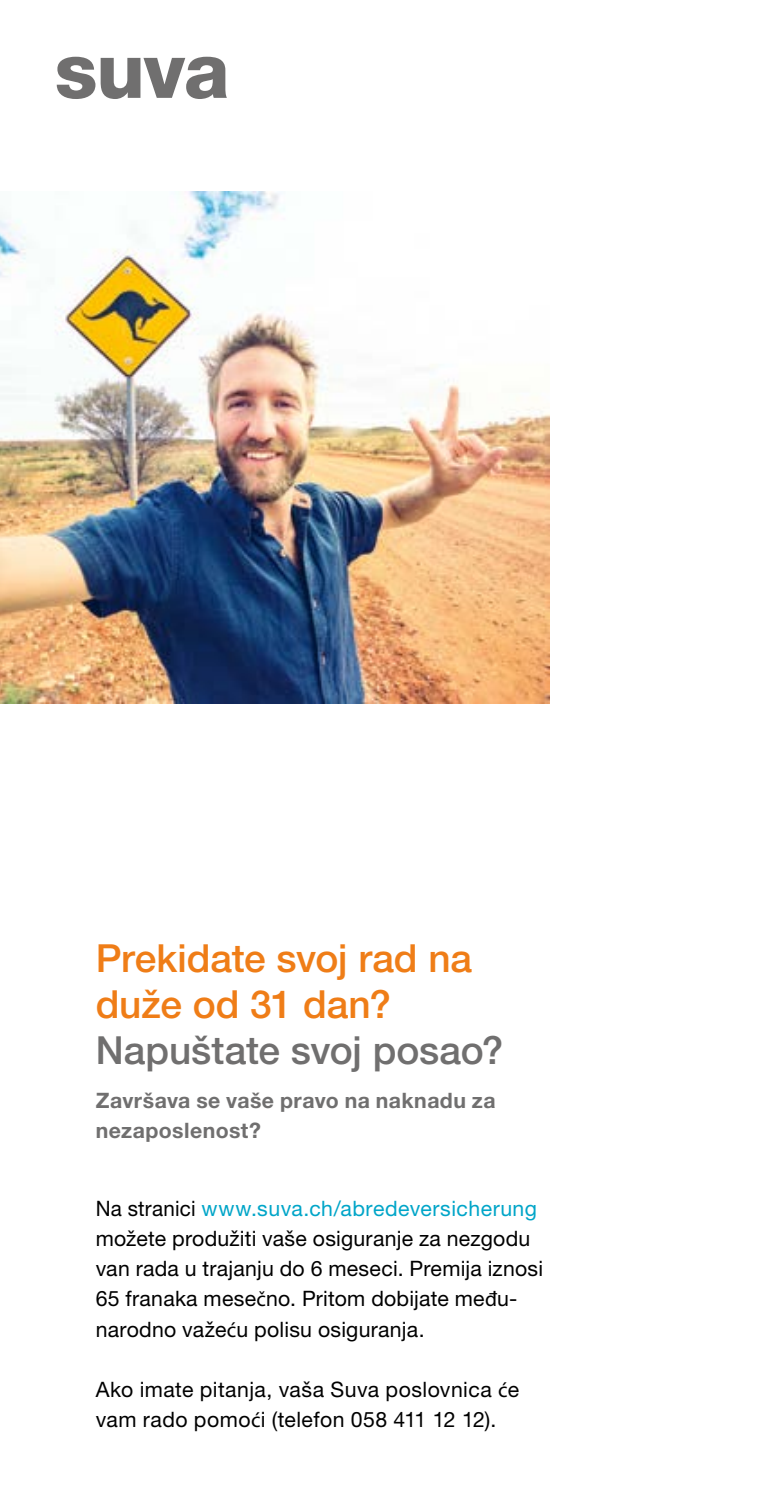
<style>
.page{position:relative;width:780px;height:1489px;background:#fff}
.page>*{position:absolute;margin:0;border:0;box-sizing:border-box;transform-origin:0 0}
.Suva_Titel_A5_Inform{font:500 38.75px/45.8px "Helvetica Neue LT Std";color:#ef7d17}
.Suva_Titel_A5_Inform-2{font:500 38.75px "Helvetica Neue LT Std";letter-spacing:-.005em;color:#706f6f}
.Suva_Fliesstext_8_5p{font:21.25px/30px "Helvetica Neue LT Std";letter-spacing:.015em;color:#000}
.Suva_Titel_4_Bold_8{font:700 21.25px/30px "Helvetica Neue LT Std";letter-spacing:.02em;color:#706f6f}
.s1{color:#00a5c8}
.s2{font-family:"Myriad Pro"}
</style>
<div class="page">
<img style="left:0;top:191px;width:549px;height:512px">
<svg style="left:57px;top:57px;width:38px;height:42px"></svg>
<svg style="left:101px;top:57px;width:126px;height:42px"></svg>
<p class="Suva_Titel_A5_Inform" style="left:96px;top:935px;width:378px">Prekidate svoj rad na duže od 31 dan?</p>
<p class="Suva_Titel_A5_Inform-2" style="left:96px;top:1026px;width:409px">Napuštate svoj posao?</p>
<p class="Suva_Titel_4_Bold_8" style="left:96px;top:1085px;width:401px">Završava se vaše pravo na naknadu za nezaposlenost?</p>
<p class="Suva_Fliesstext_8_5p" style="left:96px;top:1193px;width:449px">Na stranici <span class="s1">www.suva.ch/abredeversicherung </span>možete produžiti vaše osiguranje za nezgodu van rada u trajanju do 6 meseci. Premija iznosi 65 franaka mese<span class="s2">č</span>no. Pritom dobijate me<span class="s2">đ</span>u&shy;narodno važe<span class="s2">ć</span>u polisu osiguranja.</p>
<p class="Suva_Fliesstext_8_5p" style="left:96px;top:1373px;width:425px">Ako imate pitanja, vaša Suva poslovnica <span class="s2">ć</span>e vam rado pomo<span class="s2">ć</span>i (telefon 058 411 12 12).</p>
</div>
